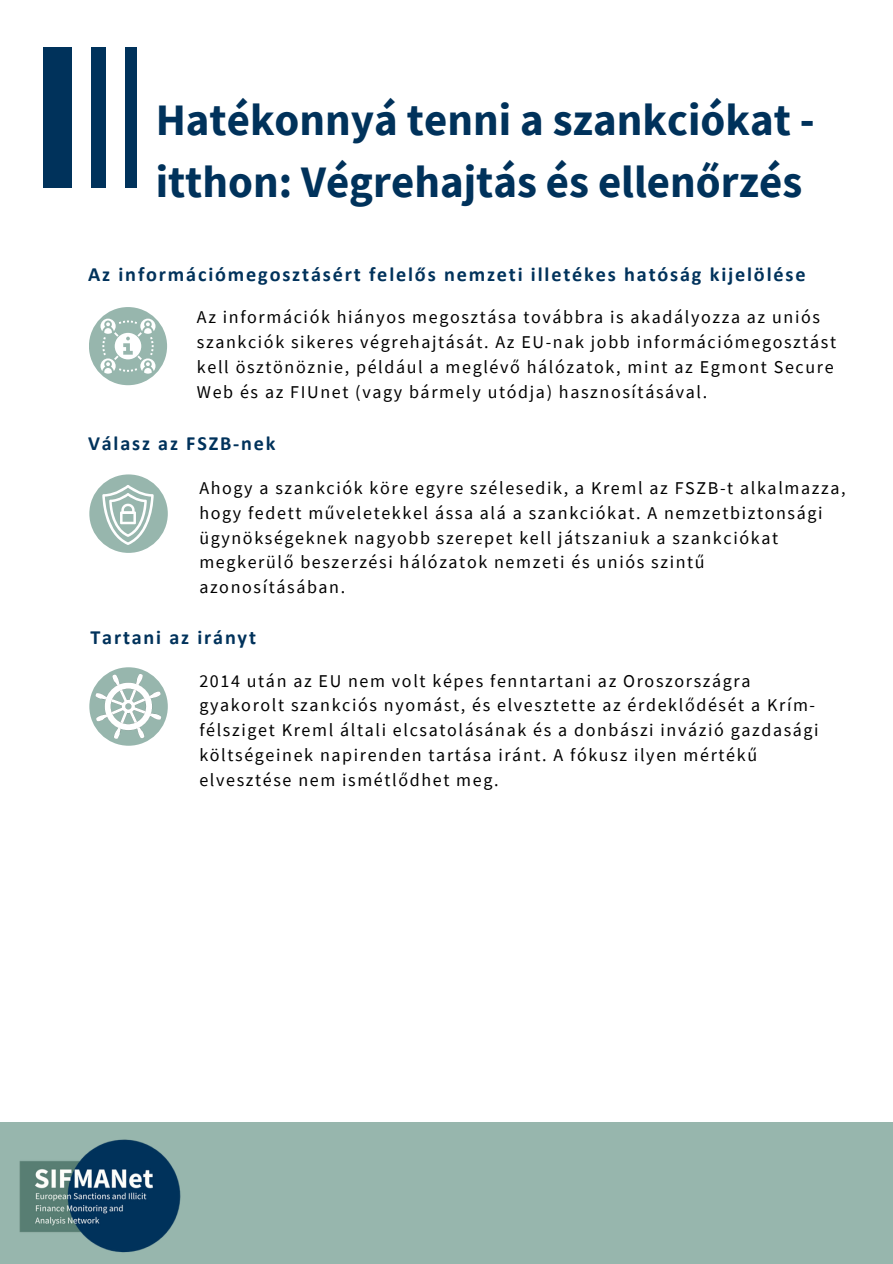
<style>
.page{position:relative;width:893px;height:1264px;background:#fff}
.page>*{position:absolute;margin:0;border:0;box-sizing:border-box;transform-origin:0 0}
.t1{font:700 44.85px/61.8px "Source Sans Pro";color:#00325b}
.t2{font:700 20.25px "Calibri";letter-spacing:.09em;color:#00325b}
.t3{font:700 20.1px "Calibri";letter-spacing:.09em;color:#00325b}
.t4{font:18px/24.8px "Source Sans Pro";letter-spacing:.09em;color:#000}
</style>
<div class="page">
<div style="left:43px;top:47px;width:29px;height:141px;background:#00325b"></div>
<div style="left:91px;top:47px;width:15px;height:141px;background:#00325b"></div>
<div style="left:125px;top:47px;width:11px;height:141px;background:#00325b"></div>
<div style="left:0;top:1122px;width:892px;height:141px;background:#97b6ad"></div>
<img style="left:19px;top:1139px;width:162px;height:114px">
<div style="left:89px;top:474px;width:79px;height:79px;background:#97b6ad;border-radius:50%"></div>
<div style="left:89px;top:667px;width:79px;height:78px;background:#97b6ad;border-radius:50%"></div>
<div style="left:89px;top:307px;width:78px;height:78px;background:#97b6ad;border-radius:50%"></div>
<svg style="left:100px;top:318px;width:55px;height:55px"></svg>
<svg style="left:95px;top:673px;width:66px;height:66px"></svg>
<svg style="left:102px;top:485px;width:52px;height:59px"></svg>
<p class="t1" style="left:156px;top:88px;width:660px">Hatékonnyá tenni a szankciókat - itthon: Végrehajtás és ellenőrzés</p>
<p class="t2" style="left:88px;top:266px;width:719px">Az információmegosztásért felelős nemzeti illetékes hatóság kijelölése</p>
<h2 class="t4" style="left:197px;top:304px;width:640px">Az információk hiányos megosztása továbbra is akadályozza az uniós szankciók sikeres végrehajtását. Az EU-nak jobb információmegosztást kell ösztönöznie, például a meglévő hálózatok, mint az Egmont Secure Web és az FIUnet (vagy bármely utódja) hasznosításával.</h2>
<p class="t3" style="left:88px;top:435px;width:189px">Válasz az FSZB-nek</p>
<h2 class="t4" style="left:199px;top:475px;width:647px">Ahogy a szankciók köre egyre szélesedik, a Kreml az FSZB-t alkalmazza, hogy fedett műveletekkel ássa alá a szankciókat. A nemzetbiztonsági ügynökségeknek nagyobb szerepet kell játszaniuk a szankciókat megkerülő beszerzési hálózatok nemzeti és uniós szintű azonosításában.</h2>
<p class="t3" style="left:90px;top:628px;width:167px">Tartani az irányt</p>
<h2 class="t4" style="left:199px;top:667px;width:621px">2014 után az EU nem volt képes fenntartani az Oroszországra gyakorolt szankciós nyomást, és elvesztette az érdeklődését a Krím&shy;félsziget Kreml általi elcsatolásának és a donbászi invázió gazdasági költségeinek napirenden tartása iránt. A fókusz ilyen mértékű elvesztése nem ismétlődhet meg.</h2>
</div>
